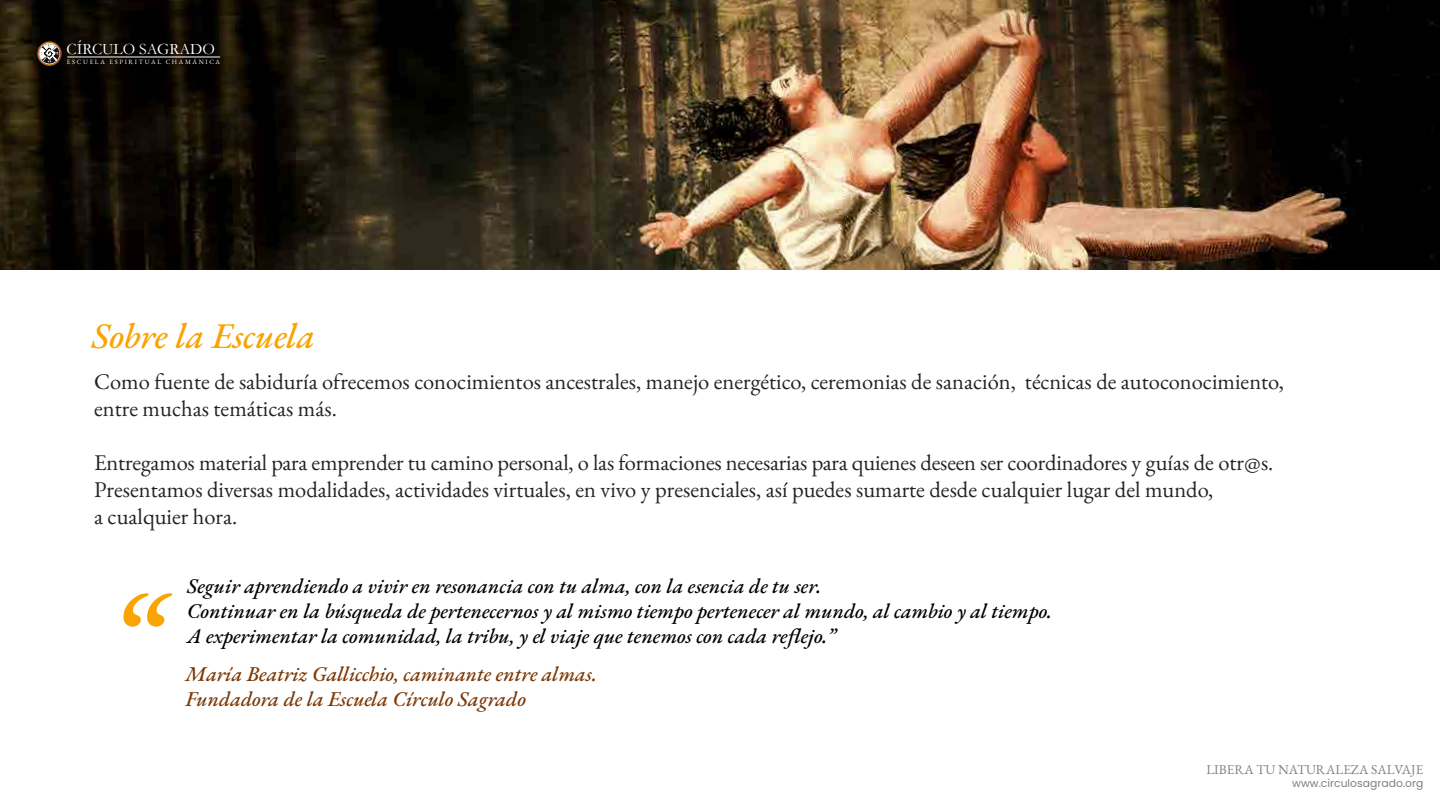
<style>
.page{position:relative;width:1440px;height:810px;background:#fff}
.page>*{position:absolute;margin:0;border:0;box-sizing:border-box;transform-origin:0 0}
.t1{font:italic 500 36px "EB Garamond";color:#f9a402}
.t2{font:22.5px/27px "EB Garamond";color:#232323}
.t3{font:italic 500 21px/25.2px "EB Garamond";color:#000}
.t4{font:italic 500 21px/25.2px "EB Garamond";color:#7c3805}
.t5{font:15.98px "Garamond";color:#fff}
.t6{font:13.5px "EB Garamond";color:#808080}
.t7{font:10.8px "Poppins";color:#808080}
.t8{font:6.52px "EB Garamond";letter-spacing:.25em;color:#fff}
</style>
<div class="page">
<img style="left:0;top:0;width:1440px;height:270px">
<img style="left:2px;top:188px;width:1438px;height:82px">
<svg style="left:37px;top:41px;width:25px;height:25px"></svg>
<svg style="left:39px;top:43px;width:21px;height:21px"></svg>
<svg style="left:39px;top:44px;width:20px;height:20px"></svg>
<hr style="left:67px;top:57px;width:153px;height:1px;background:#fff">
<svg style="left:123px;top:593px;width:49px;height:34px"></svg>
<p class="t5" style="left:67px;top:38px;width:150px">CÍRCULO SAGRADO</p>
<p class="t8" style="left:67px;top:58px;width:155px">ESCUELA ESPIRITUAL CHAMÁNICA</p>
<h1 class="t1" style="left:92px;top:312px;width:225px">Sobre la Escuela</h1>
<p class="t2" style="left:94px;top:368px;width:1191px">Como fuente de sabiduría ofrecemos conocimientos ancestrales, manejo energético, ceremonias de sanación, técnicas de autoconocimiento, entre muchas temáticas más.</p>
<p class="t2" style="left:94px;top:449px;width:1181px">Entregamos material para emprender tu camino personal, o las formaciones necesarias para quienes deseen ser coordinadores y guías de otr@s.<br>Presentamos diversas modalidades, actividades virtuales, en vivo y presenciales, así puedes sumarte desde cualquier lugar del mundo,<br>a cualquier hora.</p>
<p class="t3" style="left:187px;top:573px;width:867px">Seguir aprendiendo a vivir en resonancia con tu alma, con la esencia de tu ser.<br>Continuar en la búsqueda de pertenecernos y al mismo tiempo pertenecer al mundo, al cambio y al tiempo.<br>A experimentar la comunidad, la tribu, y el viaje que tenemos con cada reflejo.”</p>
<p class="t4" style="left:186px;top:661px;width:413px">María Beatriz Gallicchio, caminante entre almas.<br>Fundadora de la Escuela Círculo Sagrado</p>
<p class="t6" style="left:1206px;top:761px;width:219px">LIBERA TU NATURALEZA SALVAJE</p>
<p class="t7" style="left:1292px;top:777px;width:133px">www.circulosagrado.org</p>
</div>
